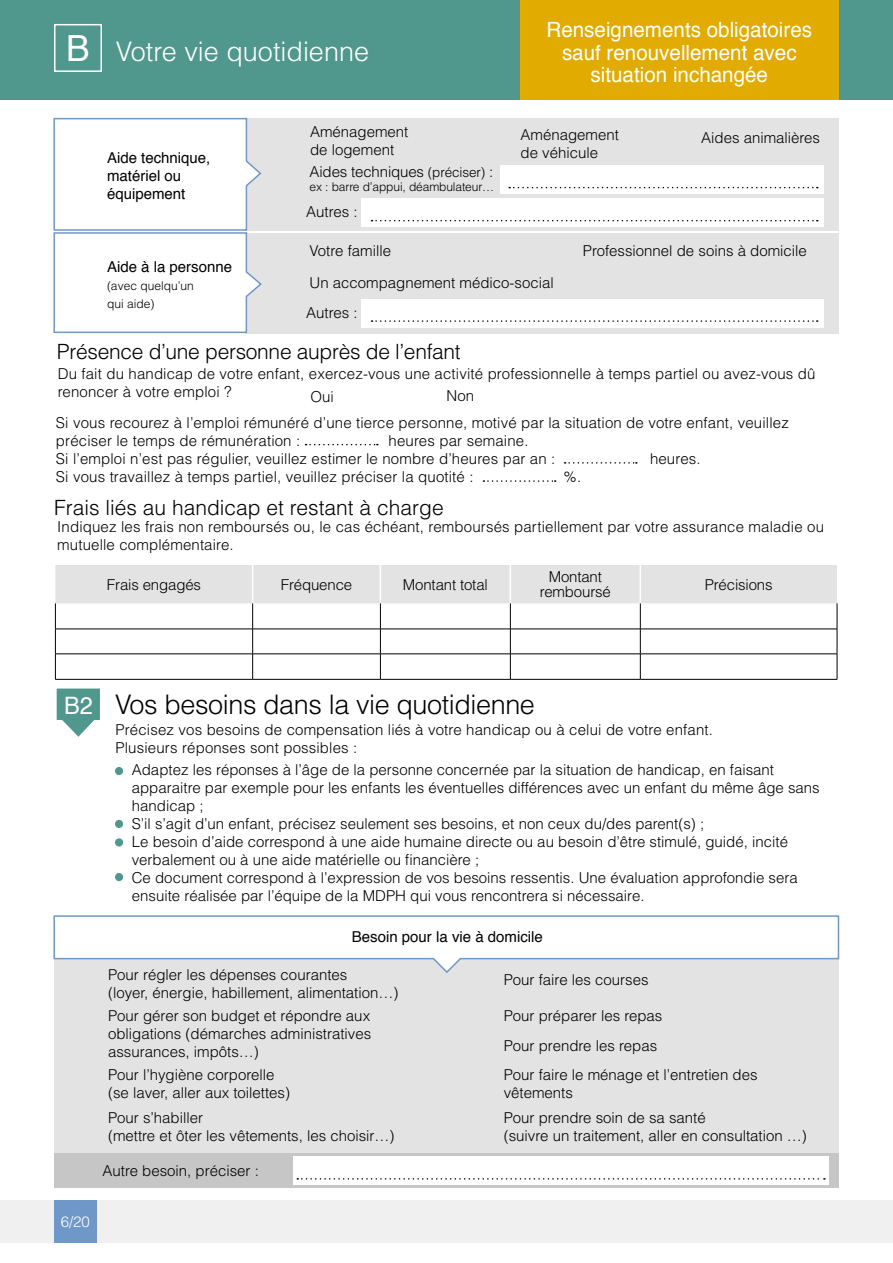
<style>
.page{position:relative;width:893px;height:1263px;background:#fff}
.page>*{position:absolute;margin:0;border:0;box-sizing:border-box;transform-origin:0 0}
.t1{font:36px "Helvetica";color:#fff}
.t2{font:300 27px "Helvetica";letter-spacing:-.015em;color:#000}
.t3{font:300 27px "Helvetica";color:#fff}
.t4{font:24px "Helvetica";color:#fff}
.t5{font:300 21px "Helvetica";letter-spacing:-.015em;color:#000}
.t6{font:21px/22.5px "Helvetica";color:#fff;text-align:center}
.t7{font:300 15px/18px "Helvetica";color:#000}
.t8{font:15px/18px "Helvetica";color:#000}
.t9{font:300 15px "Helvetica";color:#fff}
.t10{font:300 12px/18px "Helvetica";letter-spacing:-.01em;color:#000}
.s1{font-size:13.5px}
</style>
<div class="page">
<div style="left:0;top:1200px;width:893px;height:43px;background:#f0f0f0"></div>
<div style="left:54px;top:1200px;width:43px;height:43px;background:#6f97c8"></div>
<div style="left:0;top:0;width:893px;height:100px;background:#50988d"></div>
<div style="left:54px;top:921px;width:785px;height:247px;background:#e3e3e3"></div>
<div style="left:245px;top:119px;width:594px;height:112px;background:#e3e3e3"></div>
<div style="left:500px;top:165px;width:324px;height:28px;background:#fff"></div>
<div style="left:362px;top:198px;width:462px;height:28px;background:#fff"></div>
<div style="left:245px;top:233px;width:594px;height:100px;background:#e3e3e3"></div>
<div style="left:362px;top:299px;width:462px;height:28px;background:#fff"></div>
<svg style="left:53px;top:117px;width:210px;height:217px"></svg>
<svg style="left:53px;top:915px;width:787px;height:58px"></svg>
<svg style="left:372px;top:320px;width:446px;height:2px"></svg>
<svg style="left:372px;top:220px;width:446px;height:1px"></svg>
<svg style="left:509px;top:187px;width:309px;height:1px"></svg>
<div style="left:115px;top:767px;width:8px;height:8px;background:#50988d;border-radius:50%"></div>
<div style="left:115px;top:820px;width:8px;height:8px;background:#50988d;border-radius:50%"></div>
<div style="left:115px;top:873px;width:8px;height:8px;background:#50988d;border-radius:50%"></div>
<div style="left:115px;top:838px;width:8px;height:8px;background:#50988d;border-radius:50%"></div>
<hr style="left:55px;top:679px;width:198px;height:1px;background:#000">
<hr style="left:253px;top:679px;width:127px;height:1px;background:#000">
<hr style="left:380px;top:679px;width:130px;height:1px;background:#000">
<hr style="left:510px;top:679px;width:130px;height:1px;background:#000">
<svg style="left:55px;top:565px;width:783px;height:114px"></svg>
<hr style="left:640px;top:679px;width:197px;height:1px;background:#000">
<div style="left:54px;top:1154px;width:785px;height:34px;background:#c6c6c6"></div>
<div style="left:293px;top:1156px;width:535px;height:29px;background:#fff"></div>
<svg style="left:297px;top:1178px;width:528px;height:1px"></svg>
<svg style="left:57px;top:688px;width:43px;height:49px"></svg>
<div style="left:54px;top:24px;width:48px;height:48px;border:2px solid #fff"></div>
<svg style="left:306px;top:444px;width:72px;height:1px"></svg>
<svg style="left:565px;top:462px;width:72px;height:2px"></svg>
<svg style="left:483px;top:480px;width:73px;height:2px"></svg>
<div style="left:520px;top:0;width:319px;height:100px;background:#e1ab01"></div>
<h1 class="t1" style="left:66px;top:21px;width:25px">B</h1>
<h2 class="t3" style="left:116px;top:34px;width:255px">Votre vie quotidienne</h2>
<h3 class="t6" style="left:547px;top:19px;width:267px">Renseignements obligatoires sauf renouvellement avec situation inchangée</h3>
<p class="t8" style="left:107px;top:149px;width:105px">Aide technique, matériel ou équipement</p>
<p class="t8" style="left:107px;top:258px;width:127px">Aide à la personne</p>
<p class="t10" style="left:107px;top:276px;width:88px">(avec quelqu’un qui aide)</p>
<p class="t7" style="left:310px;top:123px;width:100px">Aménagement de logement</p>
<p class="t7" style="left:520px;top:125px;width:100px">Aménagement de véhicule</p>
<p class="t7" style="left:701px;top:128px;width:120px">Aides animalières</p>
<p class="t7" style="left:310px;top:162px;width:185px">Aides techniques <span class="s1">(préciser)</span> :</p>
<p class="t10" style="left:310px;top:178px;width:186px">ex : barre d’appui, déambulateur…</p>
<p class="t7" style="left:306px;top:203px;width:53px">Autres :</p>
<p class="t7" style="left:310px;top:235px;width:246px;line-height:32px">Votre famille<br>Un accompagnement médico-social</p>
<p class="t7" style="left:306px;top:303px;width:53px">Autres :</p>
<p class="t7" style="left:583px;top:241px;width:225px">Professionnel de soins à domicile</p>
<h3 class="t5" style="left:57px;top:338px;width:405px">Présence d’une personne auprès de l’enfant</h3>
<p class="t7" style="left:310px;top:388px;width:25px">Oui</p>
<p class="t7" style="left:447px;top:386px;width:29px">Non</p>
<p class="t7" style="left:58px;top:364px;width:759px">Du fait du handicap de votre enfant, exercez-vous une activité professionnelle à temps partiel ou avez-vous dû renoncer à votre emploi ?</p>
<p class="t7" style="left:56px;top:413px;width:734px">Si vous recourez à l’emploi rémunéré d’une tierce personne, motivé par la situation de votre enfant, veuillez préciser le temps de rémunération :</p>
<p class="t7" style="left:56px;top:431px;width:501px;text-indent:333px">heures par semaine.<br>Si l’emploi n’est pas régulier, veuillez estimer le nombre d’heures par an :</p>
<p class="t7" style="left:650px;top:449px;width:52px">heures.</p>
<p class="t7" style="left:56px;top:467px;width:419px">Si vous travaillez à temps partiel, veuillez préciser la quotité :</p>
<p class="t7" style="left:564px;top:467px;width:19px">%.</p>
<h3 class="t5" style="left:54px;top:494px;width:391px">Frais liés au handicap et restant à charge</h3>
<p class="t7" style="left:57px;top:517px;width:768px">Indiquez les frais non remboursés ou, le cas échéant, remboursés partiellement par votre assurance maladie ou mutuelle complémentaire.</p>
<p class="t7" style="left:107px;top:575px;width:96px">Frais engagés</p>
<p class="t7" style="left:281px;top:575px;width:73px">Fréquence</p>
<p class="t7" style="left:403px;top:575px;width:86px">Montant total</p>
<p class="t7" style="left:540px;top:569px;width:73px;line-height:15px;text-align:center">Montant remboursé</p>
<p class="t7" style="left:705px;top:575px;width:69px">Précisions</p>
<h3 class="t4" style="left:64px;top:687px;width:30px">B2</h3>
<h2 class="t2" style="left:115px;top:688px;width:421px">Vos besoins dans la vie quotidienne</h2>
<p class="t7" style="left:116px;top:720px;width:599px">Précisez vos besoins de compensation liés à votre handicap ou à celui de votre enfant.<br>Plusieurs réponses sont possibles :</p>
<p class="t7" style="left:132px;top:761px;width:689px">Adaptez les réponses à l’âge de la personne concernée par la situation de handicap, en faisant apparaitre par exemple pour les enfants les éventuelles différences avec un enfant du même âge sans handicap ;<br>S’il s’agit d’un enfant, précisez seulement ses besoins, et non ceux du/des parent(s) ;<br>Le besoin d’aide correspond à une aide humaine directe ou au besoin d’être stimulé, guidé, incité verbalement ou à une aide matérielle ou financière ;<br>Ce document correspond à l’expression de vos besoins ressentis. Une évaluation approfondie sera ensuite réalisée par l’équipe de la MDPH qui vous rencontrera si nécessaire.</p>
<p class="t8" style="left:352px;top:928px;width:192px">Besoin pour la vie à domicile</p>
<p class="t7" style="left:108px;top:965px;width:292px">Pour régler les dépenses courantes<br>(loyer, énergie, habillement, alimentation…)</p>
<p class="t7" style="left:108px;top:1007px;width:265px;text-align:justify">Pour gérer son budget et répondre aux obligations (démarches administratives assurances, impôts…)</p>
<p class="t7" style="left:108px;top:1066px;width:184px">Pour l’hygiène corporelle (se laver, aller aux toilettes)</p>
<p class="t7" style="left:108px;top:1108px;width:288px">Pour s’habiller<br>(mettre et ôter les vêtements, les choisir…)</p>
<p class="t7" style="left:103px;top:1162px;width:158px">Autre besoin, préciser :</p>
<p class="t7" style="left:504px;top:970px;width:146px">Pour faire les courses</p>
<p class="t7" style="left:504px;top:1007px;width:160px">Pour préparer les repas</p>
<p class="t7" style="left:504px;top:1037px;width:155px">Pour prendre les repas</p>
<p class="t7" style="left:504px;top:1065px;width:255px">Pour faire le ménage et l’entretien des vêtements</p>
<p class="t7" style="left:504px;top:1108px;width:305px">Pour prendre soin de sa santé<br>(suivre un traitement, aller en consultation …)</p>
<p class="t9" style="left:61px;top:1212px;width:31px">6/20</p>
</div>
